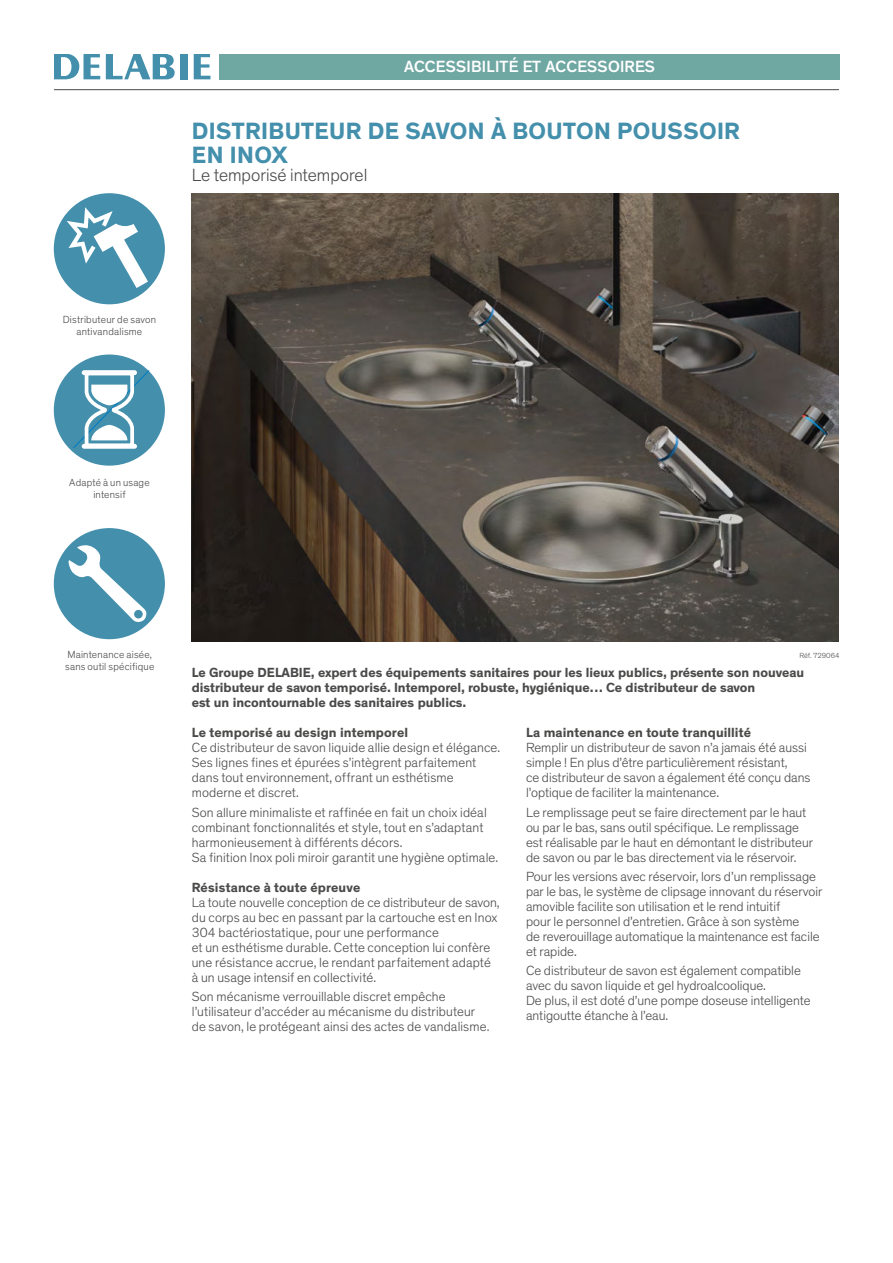
<style>
.page{position:relative;width:893px;height:1263px;background:#fff}
.page>*{position:absolute;margin:0;border:0;box-sizing:border-box;transform-origin:0 0}
.t1{font:700 24px/24px "Theinhardt";letter-spacing:.015em;color:#438fac}
.t2{font:300 18px "Theinhardt";letter-spacing:-.005em;color:#4a4a49}
.t3{font:500 16.5px "Theinhardt";letter-spacing:.015em;color:#fff}
.t4{font:300 13.5px/15px "Theinhardt";color:#4a4a49}
.t5{font:700 13.5px/15px "Theinhardt";color:#4a4a49}
.t6{font:300 10.5px/12px "Theinhardt";letter-spacing:.02em;color:#4a4a49;text-align:center}
.t7{font:300 7.5px "Theinhardt";color:#4a4a49}
</style>
<div class="page">
<div style="left:54px;top:528px;width:111px;height:111px;background:#438fac;border-radius:50%"></div>
<svg style="left:68px;top:545px;width:79px;height:77px"></svg>
<div style="left:54px;top:193px;width:111px;height:111px;background:#438fac;border-radius:50%"></div>
<svg style="left:62px;top:202px;width:86px;height:86px"></svg>
<div style="left:54px;top:354px;width:111px;height:112px;background:#438fac;border-radius:50%"></div>
<svg style="left:74px;top:370px;width:75px;height:79px"></svg>
<div style="left:82px;top:370px;width:55px;height:5px;border:2px solid #fff;border-radius:2px"></div>
<div style="left:82px;top:444px;width:55px;height:5px;border:2px solid #fff;border-radius:2px"></div>
<img style="left:192px;top:193px;width:647px;height:448px">
<hr style="left:54px;top:89px;width:785px;height:1px;background:#4a4a49">
<div style="left:219px;top:54px;width:621px;height:25px;background:#6fa7a3"></div>
<svg style="left:54px;top:54px;width:46px;height:25px"></svg>
<svg style="left:106px;top:54px;width:69px;height:25px"></svg>
<div style="left:180px;top:54px;width:7px;height:25px;background:#438fac"></div>
<svg style="left:194px;top:54px;width:16px;height:25px"></svg>
<p class="t3" style="left:404px;top:57px;width:252px">ACCESSIBILITÉ ET ACCESSOIRES</p>
<h1 class="t1" style="left:192px;top:118px;width:550px">DISTRIBUTEUR DE SAVON À BOUTON POUSSOIR<br>EN INOX</h1>
<h2 class="t2" style="left:192px;top:167px;width:177px">Le temporisé intemporel</h2>
<p class="t6" style="left:63px;top:314px;width:95px">Distributeur de savon antivandalisme</p>
<p class="t6" style="left:69px;top:477px;width:82px">Adapté à un usage intensif</p>
<p class="t6" style="left:67px;top:649px;width:86px">Maintenance aisée,</p>
<p class="t7" style="left:799px;top:652px;width:42px">Réf. 729064</p>
<p class="t6" style="left:65px;top:661px;width:91px">sans outil spécifique</p>
<p class="t5" style="left:192px;top:665px;width:614px">Le Groupe DELABIE, expert des équipements sanitaires pour les lieux publics, présente son nouveau distributeur de savon temporisé. Intemporel, robuste, hygiénique… Ce distributeur de savon<br>est un incontournable des sanitaires publics.</p>
<p class="t5" style="left:192px;top:725px;width:218px">Le temporisé au design intemporel</p>
<p class="t4" style="left:192px;top:741px;width:310px">Ce distributeur de savon liquide allie design et élégance.<br>Ses lignes fines et épurées s’intègrent parfaitement dans tout environnement, offrant un esthétisme moderne et discret.</p>
<p class="t4" style="left:192px;top:805px;width:308px">Son allure minimaliste et raffinée en fait un choix idéal combinant fonctionnalités et style, tout en s’adaptant harmonieusement à différents décors.<br>Sa finition Inox poli miroir garantit une hygiène optimale.</p>
<p class="t5" style="left:192px;top:879px;width:170px">Résistance à toute épreuve</p>
<p class="t4" style="left:192px;top:895px;width:309px">La toute nouvelle conception de ce distributeur de savon, du corps au bec en passant par la cartouche est en Inox 304 bactériostatique, pour une performance<br>et un esthétisme durable. Cette conception lui confère une résistance accrue, le rendant parfaitement adapté à un usage intensif en collectivité.</p>
<p class="t4" style="left:192px;top:989px;width:299px">Son mécanisme verrouillable discret empêche l’utilisateur d’accéder au mécanisme du distributeur de savon, le protégeant ainsi des actes de vandalisme.</p>
<p class="t5" style="left:526px;top:725px;width:227px">La maintenance en toute tranquillité</p>
<p class="t4" style="left:526px;top:741px;width:286px">Remplir un distributeur de savon n’a jamais été aussi simple ! En plus d’être particulièrement résistant,<br>ce distributeur de savon a également été conçu dans l’optique de faciliter la maintenance.</p>
<p class="t4" style="left:526px;top:805px;width:289px">Le remplissage peut se faire directement par le haut ou par le bas, sans outil spécifique. Le remplissage est réalisable par le haut en démontant le distributeur de savon ou par le bas directement via le réservoir.</p>
<p class="t4" style="left:526px;top:869px;width:298px">Pour les versions avec réservoir, lors d’un remplissage par le bas, le système de clipsage innovant du réservoir amovible facilite son utilisation et le rend intuitif<br>pour le personnel d’entretien. Grâce à son système<br>de reverouillage automatique la maintenance est facile et rapide.</p>
<p class="t4" style="left:526px;top:964px;width:286px">Ce distributeur de savon est également compatible avec du savon liquide et gel hydroalcoolique.<br>De plus, il est doté d’une pompe doseuse intelligente antigoutte étanche à l’eau.</p>
</div>
